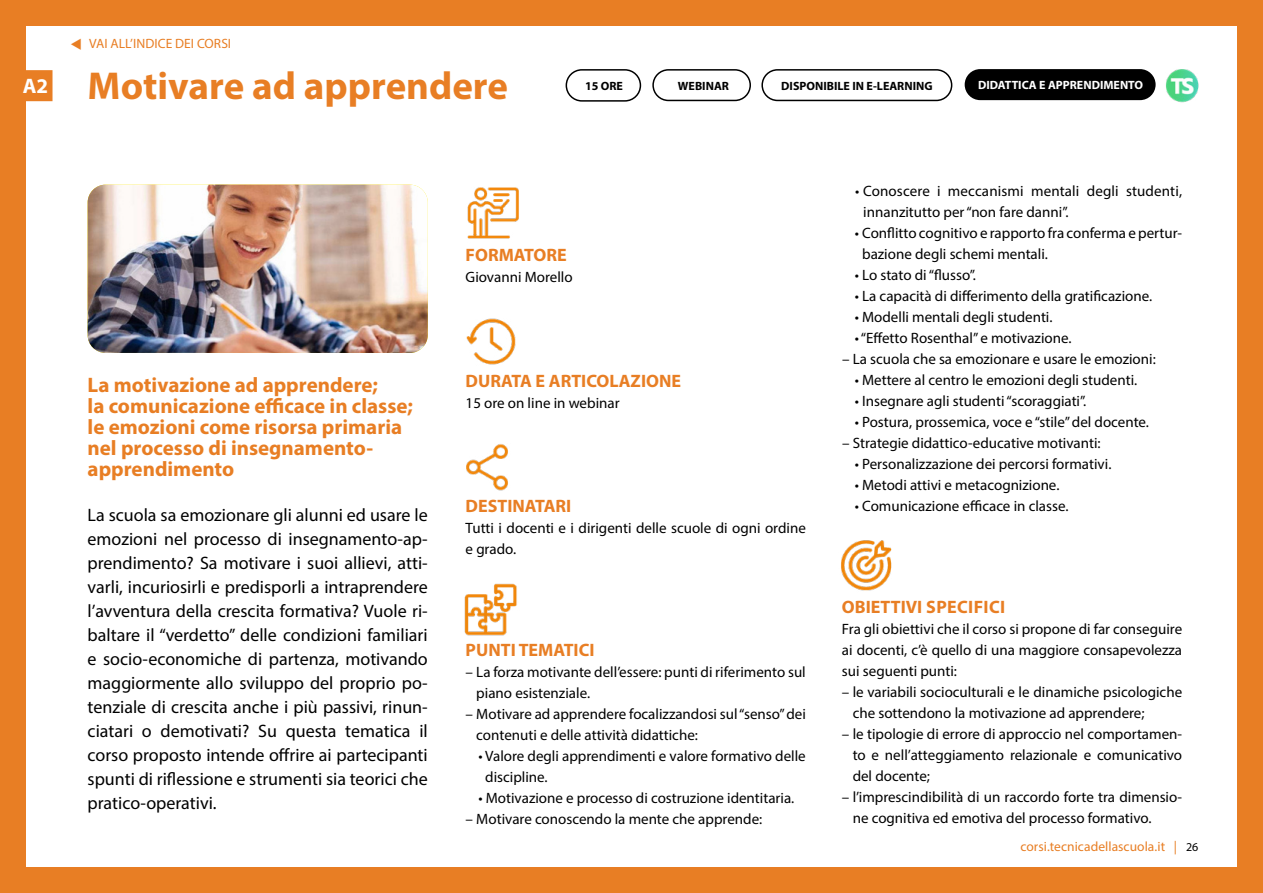
<style>
.page{position:relative;width:1263px;height:893px;background:#fff}
.page>*{position:absolute;margin:0;border:0;box-sizing:border-box;transform-origin:0 0}
.t1{font:700 39px "Myriad Pro";color:#e87e24}
.t2{font:700 21px/21px "Myriad Pro";color:#e87e24}
.t3{font:700 21px "Myriad Pro";color:#fff}
.t4{font:18px/24px "Myriad Pro";color:#000;text-align:justify}
.t5{font:700 18px "Myriad Pro";color:#e87e24}
.t6{font:700 18px "Myriad Pro";letter-spacing:.02em;color:#e87e24}
.t7{font:15px/21px "Myriad Pro";color:#000}
.t8{font:13.5px "Myriad Pro";letter-spacing:.005em;color:#e87e24}
.t9{font:700 12px "Myriad Pro";color:#000}
.t10{font:700 12px "Myriad Pro";color:#fff}
.s1{font-size:12px;color:#000}
</style>
<div class="page">
<div style="left:0;top:0;width:26px;height:893px;background:#e87e24"></div>
<div style="left:1237px;top:0;width:26px;height:893px;background:#e87e24"></div>
<div style="left:0;top:868px;width:1263px;height:25px;background:#e87e24"></div>
<div style="left:0;top:0;width:1263px;height:26px;background:#e87e24"></div>
<div style="left:1px;top:71px;width:51px;height:29px;background:#e87e24"></div>
<div style="left:0;top:70px;width:53px;height:31px;border:2px solid #e87e24"></div>
<div style="left:965px;top:69px;width:190px;height:31px;background:#000;border-radius:16px"></div>
<div style="left:566px;top:69px;width:75px;height:33px;border:2px solid #000;border-radius:16px"></div>
<div style="left:761px;top:69px;width:191px;height:32px;border:2px solid #000;border-radius:15px"></div>
<img style="left:467px;top:187px;width:52px;height:52px">
<img style="left:466px;top:318px;width:50px;height:47px">
<img style="left:466px;top:444px;width:42px;height:46px">
<img style="left:464px;top:584px;width:53px;height:52px">
<img style="left:841px;top:540px;width:51px;height:51px">
<img style="left:88px;top:185px;width:340px;height:168px">
<div style="left:652px;top:69px;width:99px;height:32px;border:2px solid #000;border-radius:15px"></div>
<img style="left:1166px;top:69px;width:33px;height:33px">
<p class="t8" style="left:70px;top:36px;width:162px">▼ VAI ALL’INDICE DEI CORSI</p>
<h1 class="t1" style="left:88px;top:61px;width:422px">Motivare ad apprendere</h1>
<h2 class="t3" style="left:23px;top:72px;width:27px">A2</h2>
<p class="t9" style="left:585px;top:78px;width:39px">15 ORE</p>
<p class="t9" style="left:678px;top:78px;width:52px">WEBINAR</p>
<p class="t9" style="left:781px;top:78px;width:153px">DISPONIBILE IN E-LEARNING</p>
<p class="t10" style="left:978px;top:77px;width:167px">DIDATTICA E APPRENDIMENTO</p>
<h2 class="t2" style="left:88px;top:374px;width:327px">La motivazione ad apprendere;<br>la comunicazione efficace in classe; le emozioni come risorsa primaria nel processo di insegnamento&shy;apprendimento</h2>
<p class="t4" style="left:88px;top:503px;width:342px">La scuola sa emozionare gli alunni ed usare le emozioni nel processo di insegnamento-ap&shy;prendimento? Sa motivare i suoi allievi, atti&shy;varli, incuriosirli e predisporli a intraprendere l’avventura della crescita formativa? Vuole ri&shy;baltare il “verdetto” delle condizioni familiari e socio-economiche di partenza, motivando maggiormente allo sviluppo del proprio po&shy;tenziale di crescita anche i più passivi, rinun&shy;ciatari o demotivati? Su questa tematica il corso proposto intende offrire ai partecipanti spunti di riflessione e strumenti sia teorici che pratico-operativi.</p>
<p class="t5" style="left:466px;top:243px;width:103px">FORMATORE</p>
<p class="t7" style="left:466px;top:266px;width:109px">Giovanni Morello</p>
<p class="t5" style="left:466px;top:369px;width:217px">DURATA E ARTICOLAZIONE</p>
<p class="t7" style="left:466px;top:392px;width:155px">15 ore on line in webinar</p>
<p class="t5" style="left:466px;top:494px;width:107px">DESTINATARI</p>
<p class="t7" style="left:466px;top:517px;width:342px">Tutti i docenti e i dirigenti delle scuole di ogni ordine e grado.</p>
<p class="t5" style="left:466px;top:638px;width:130px">PUNTI TEMATICI</p>
<p class="t7" style="left:476px;top:661px;width:331px;text-indent:-11px">– La forza motivante dell’essere: punti di riferimento sul piano esistenziale.</p>
<p class="t7" style="left:476px;top:703px;width:331px;text-indent:-11px">– Motivare ad apprendere focalizzandosi sul “senso” dei contenuti e delle attività didattiche:</p>
<p class="t7" style="left:485px;top:745px;width:322px;text-indent:-7px">• Valore degli apprendimenti e valore formativo delle discipline.</p>
<p class="t7" style="left:478px;top:787px;width:318px">• Motivazione e processo di costruzione identitaria.</p>
<p class="t7" style="left:466px;top:808px;width:298px">– Motivare conoscendo la mente che apprende:</p>
<p class="t7" style="left:863px;top:180px;width:321px;text-indent:-8px">• Conoscere i meccanismi mentali degli studenti, innanzitutto per “non fare danni”.</p>
<p class="t7" style="left:862px;top:222px;width:322px;text-indent:-7px">• Conflitto cognitivo e rapporto fra conferma e pertur&shy;bazione degli schemi mentali.</p>
<p class="t7" style="left:855px;top:264px;width:123px">• Lo stato di “flusso”.</p>
<p class="t7" style="left:855px;top:285px;width:299px">• La capacità di differimento della gratificazione.</p>
<p class="t7" style="left:855px;top:306px;width:199px">• Modelli mentali degli studenti.</p>
<p class="t7" style="left:855px;top:327px;width:218px">• “Effetto Rosenthal” e motivazione.</p>
<p class="t7" style="left:842px;top:348px;width:315px">– La scuola che sa emozionare e usare le emozioni:</p>
<p class="t7" style="left:855px;top:369px;width:284px">• Mettere al centro le emozioni degli studenti.</p>
<p class="t7" style="left:855px;top:390px;width:233px">• Insegnare agli studenti “scoraggiati”.</p>
<p class="t7" style="left:855px;top:411px;width:296px">• Postura, prossemica, voce e “stile” del docente.</p>
<p class="t7" style="left:842px;top:432px;width:260px">– Strategie didattico-educative motivanti:</p>
<p class="t7" style="left:855px;top:453px;width:258px">• Personalizzazione dei percorsi formativi.</p>
<p class="t7" style="left:855px;top:474px;width:206px">• Metodi attivi e metacognizione.</p>
<p class="t7" style="left:855px;top:495px;width:215px">• Comunicazione efficace in classe.</p>
<p class="t6" style="left:842px;top:595px;width:165px">OBIETTIVI SPECIFICI</p>
<p class="t7" style="left:842px;top:618px;width:342px;text-align:justify">Fra gli obiettivi che il corso si propone di far conseguire ai docenti, c’è quello di una maggiore consapevolezza sui seguenti punti:</p>
<p class="t7" style="left:853px;top:681px;width:331px;text-indent:-11px">– le variabili socioculturali e le dinamiche psicologiche che sottendono la motivazione ad apprendere;</p>
<p class="t7" style="left:853px;top:723px;width:331px;text-align:justify;text-indent:-11px">– le tipologie di errore di approccio nel comportamen&shy;to e nell’atteggiamento relazionale e comunicativo del docente;</p>
<p class="t7" style="left:853px;top:786px;width:331px;text-indent:-11px">– l’imprescindibilità di un raccordo forte tra dimensio&shy;ne cognitiva ed emotiva del processo formativo.</p>
<p class="t8" style="left:1020px;top:839px;width:179px">corsi.tecnicadellascuola.it | <span class="s1">26</span></p>
</div>
